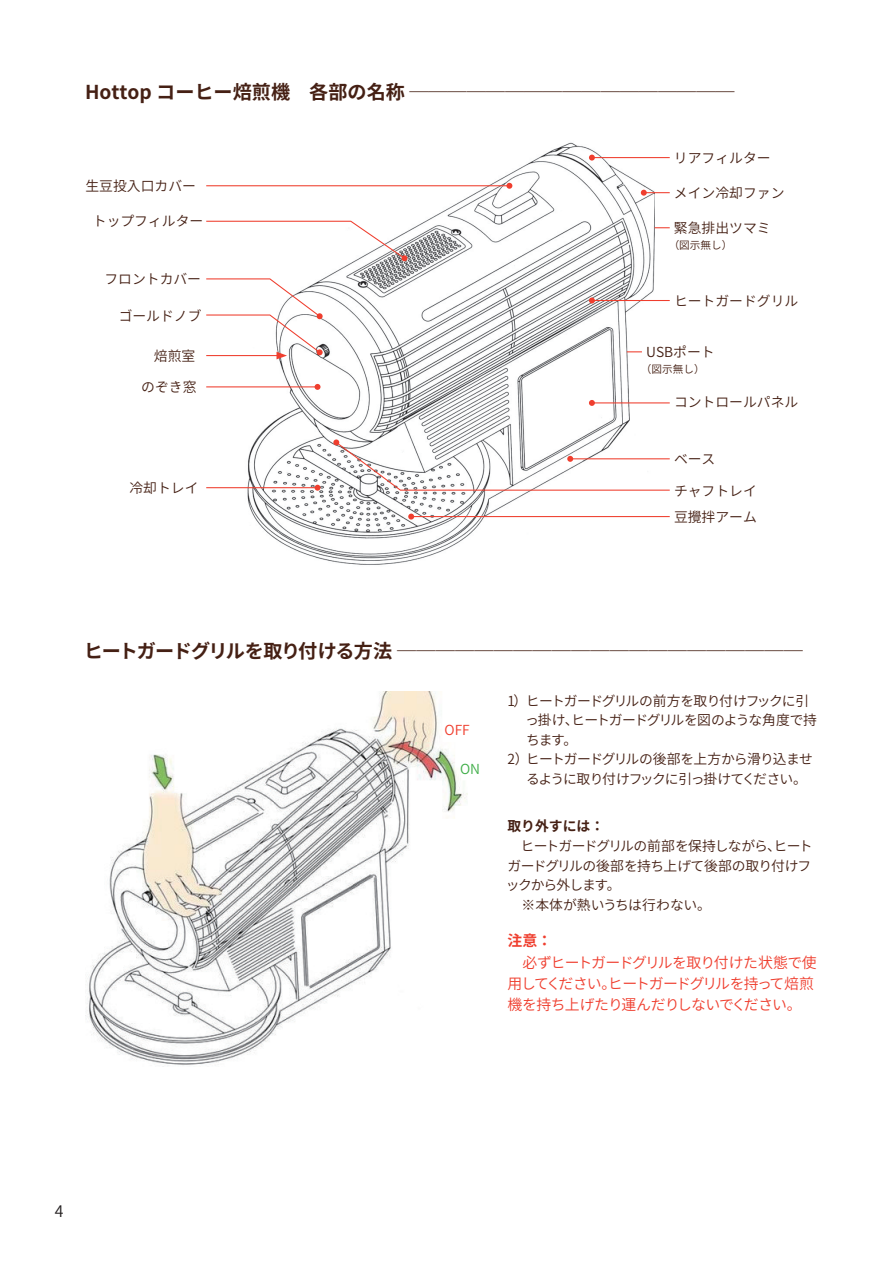
<style>
.page{position:relative;width:893px;height:1263px;background:#fff}
.page>*{position:absolute;margin:0;border:0;box-sizing:border-box;transform-origin:0 0}
.t1{font:700 19.2px "Source Han Sans JP";letter-spacing:-.06em;color:#452014}
.t2{font:700 19.2px "Source Han Sans JP";color:#452014}
.t3{font:15.9px "Source Han Sans JP";color:#231f20}
.t4{font:14.85px/21px "Source Han Sans JP";letter-spacing:-.065em;color:#ef3e2e}
.t5{font:700 14.85px "Source Han Sans JP";color:#ef3e2e}
.t6{font:13.8px/26px "Source Han Sans JP";letter-spacing:-.01em;color:#452014}
.t7{font:13.8px/19.5px "Source Han Sans JP";letter-spacing:-.075em;color:#452014}
.t8{font:13.8px/19.5px "Source Han Sans JP";letter-spacing:-.045em;color:#452014}
.t9{font:700 13.8px "Source Han Sans JP";color:#452014}
.t10{font:13.8px "Source Han Sans JP";color:#ef3e2e}
.t11{font:13.8px "Source Han Sans JP";color:#40ae49}
.t12{font:10.65px "Source Han Sans JP";color:#452014}
</style>
<div class="page">
<img style="left:238px;top:142px;width:417px;height:423px">
<img style="left:86px;top:692px;width:382px;height:373px">
<hr style="left:206px;top:185px;width:303px;height:1px;background:#ef3e2e">
<svg style="left:506px;top:183px;width:6px;height:6px"></svg>
<hr style="left:206px;top:386px;width:112px;height:1px;background:#ef3e2e">
<svg style="left:315px;top:384px;width:5px;height:6px"></svg>
<hr style="left:206px;top:487px;width:112px;height:1px;background:#ef3e2e">
<svg style="left:315px;top:485px;width:5px;height:6px"></svg>
<svg style="left:206px;top:220px;width:201px;height:41px"></svg>
<svg style="left:206px;top:278px;width:117px;height:81px"></svg>
<hr style="left:592px;top:157px;width:78px;height:1px;background:#ef3e2e">
<svg style="left:589px;top:155px;width:6px;height:6px"></svg>
<hr style="left:592px;top:300px;width:78px;height:1px;background:#ef3e2e">
<svg style="left:589px;top:298px;width:6px;height:5px"></svg>
<hr style="left:592px;top:402px;width:78px;height:1px;background:#ef3e2e">
<svg style="left:589px;top:400px;width:6px;height:6px"></svg>
<svg style="left:333px;top:439px;width:337px;height:52px"></svg>
<hr style="left:411px;top:516px;width:259px;height:1px;background:#ef3e2e">
<svg style="left:408px;top:514px;width:6px;height:5px"></svg>
<svg style="left:641px;top:190px;width:29px;height:6px"></svg>
<svg style="left:655px;top:227px;width:15px;height:1px"></svg>
<svg style="left:627px;top:351px;width:15px;height:1px"></svg>
<h1 class="t2" style="left:85px;top:81px;width:651px">Hottop コーヒー焙煎機　各部の名称 ─────────────────</h1>
<p class="t6" style="left:85px;top:173px;width:112px">生豆投入口カバー</p>
<p class="t6" style="left:93px;top:209px;width:112px">トップフィルター</p>
<p class="t6" style="left:104px;top:267px;width:98px">フロントカバー</p>
<p class="t6" style="left:119px;top:303px;width:84px">ゴールドノブ</p>
<p class="t6" style="left:154px;top:343px;width:43px">焙煎室</p>
<p class="t6" style="left:141px;top:374px;width:57px">のぞき窓</p>
<p class="t6" style="left:129px;top:475px;width:71px">冷却トレイ</p>
<p class="t6" style="left:674px;top:145px;width:98px">リアフィルター</p>
<p class="t6" style="left:674px;top:180px;width:112px">メイン冷却ファン</p>
<p class="t6" style="left:674px;top:215px;width:98px">緊急排出ツマミ</p>
<p class="t12" style="left:669px;top:239px;width:65px">（図示無し）</p>
<p class="t6" style="left:674px;top:288px;width:126px">ヒートガードグリル</p>
<p class="t6" style="left:646px;top:339px;width:70px">USBポート</p>
<p class="t12" style="left:641px;top:363px;width:65px">（図示無し）</p>
<p class="t6" style="left:674px;top:389px;width:126px">コントロールパネル</p>
<p class="t6" style="left:674px;top:446px;width:43px">ベース</p>
<p class="t6" style="left:674px;top:478px;width:84px">チャフトレイ豆攪拌アーム</p>
<h1 class="t1" style="left:84px;top:640px;width:720px">ヒートガードグリルを取り付ける方法 ─────────────────────</h1>
<p class="t10" style="left:445px;top:722px;width:27px">OFF</p>
<p class="t11" style="left:460px;top:762px;width:22px">ON</p>
<p class="t7" style="left:525px;top:691px;width:293px;text-indent:-18px">1）ヒートガードグリルの前方を取り付けフックに引っ掛け、ヒートガードグリルを図のような角度で持ちます。<br>ヒートガードグリルの後部を上方から滑り込ませるように取り付けフックに引っ掛けてください。</p>
<p class="t6" style="left:507px;top:746px;width:23px">2）</p>
<p class="t9" style="left:507px;top:818px;width:98px">取り外すには：</p>
<p class="t8" style="left:506px;top:837px;width:308px">　ヒートガードグリルの前部を保持しながら、ヒートガードグリルの後部を持ち上げて後部の取り付けフックから外します。<br>　※本体が熱いうちは行わない。</p>
<p class="t5" style="left:507px;top:932px;width:46px">注意：</p>
<p class="t4" style="left:507px;top:953px;width:311px">　必ずヒートガードグリルを取り付けた状態で使用してください。ヒートガードグリルを持って焙煎機を持ち上げたり運んだりしないでください。</p>
<p class="t3" style="left:55px;top:1202px;width:10px">4</p>
</div>
